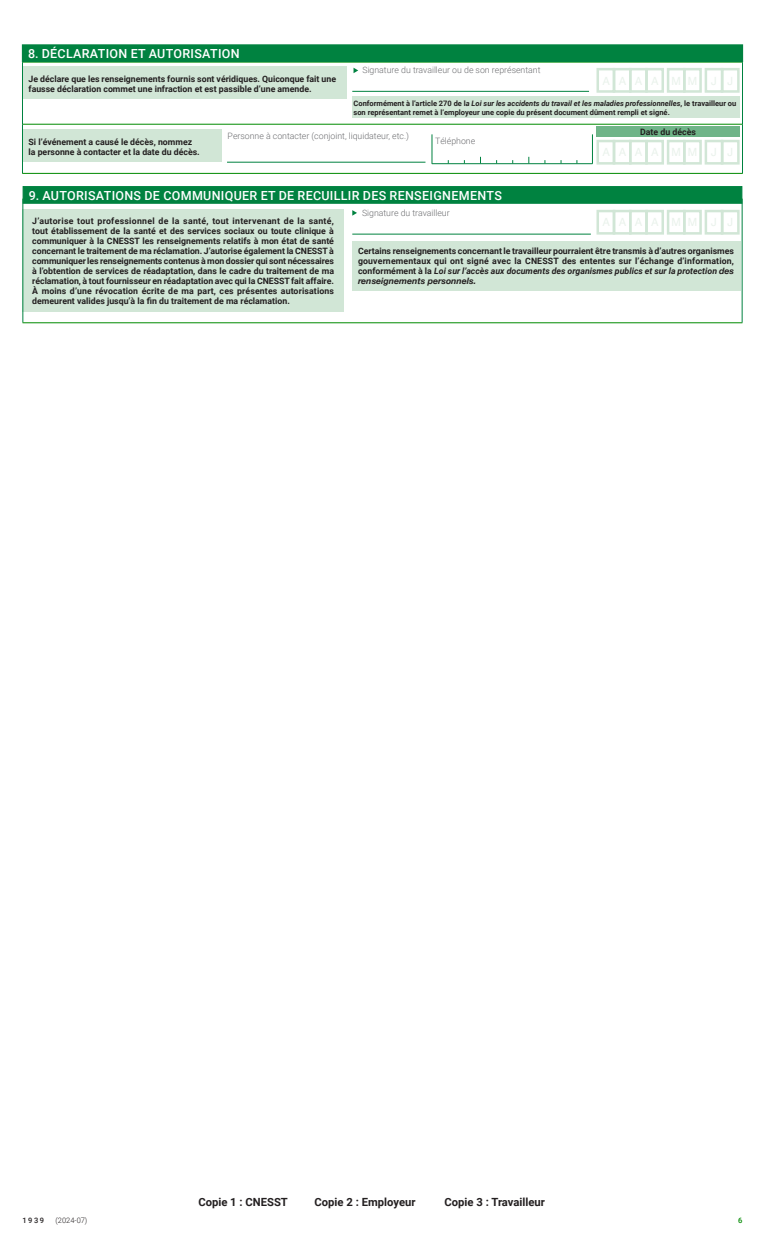
<style>
.page{position:relative;width:765px;height:1260px;background:#fff}
.page>*{position:absolute;margin:0;border:0;box-sizing:border-box;transform-origin:0 0}
.t1{font:500 12.5px "Roboto";letter-spacing:.025em;color:#fff}
.t2{font:700 11.25px "Roboto";color:#231f20}
.t3{font:700 8.75px/10px "Roboto";color:#231f20}
.t4{font:300 8.75px "Roboto";color:#6c6d70}
.t5{font:italic 700 8.75px "Helvetica Neue";color:#231f20}
.t6{font:700 7.5px/8.8px "Roboto";color:#231f20}
.t7{font:300 7.5px "Roboto";color:#231f20}
.t8{font:500 7.5px "Roboto";color:#231f20}
.t9{font:500 7.5px "Roboto";color:#008a00}
.s1{font-style:italic}
.s2{font-family:"Helvetica Neue";font-style:italic}
</style>
<div class="page">
<div style="left:23px;top:209px;width:321px;height:103px;background:#d1e6d6"></div>
<hr style="left:23px;top:199px;width:1px;height:123px;background:#008240">
<hr style="left:23px;top:322px;width:719px;height:1px;background:#008a00">
<hr style="left:742px;top:199px;width:1px;height:123px;background:#008240">
<div style="left:22px;top:66px;width:325px;height:33px;background:#d1e6d6"></div>
<div style="left:22px;top:130px;width:200px;height:32px;background:#d1e6d6"></div>
<hr style="left:22px;top:62px;width:721px;height:1px;background:#008a00">
<hr style="left:22px;top:62px;width:1px;height:62px;background:#008240">
<hr style="left:22px;top:124px;width:1px;height:49px;background:#008240">
<hr style="left:22px;top:173px;width:721px;height:1px;background:#008a00">
<hr style="left:742px;top:62px;width:1px;height:62px;background:#008240">
<hr style="left:742px;top:124px;width:1px;height:49px;background:#008240">
<hr style="left:23px;top:124px;width:719px;height:1px;background:#008a00">
<svg style="left:354px;top:68px;width:4px;height:5px"></svg>
<div style="left:352px;top:96px;width:388px;height:21px;background:#d1e6d6"></div>
<div style="left:597px;top:126px;width:143px;height:11px;background:#6fb488"></div>
<svg style="left:352px;top:210px;width:5px;height:6px"></svg>
<div style="left:352px;top:242px;width:389px;height:49px;background:#d1e6d6"></div>
<div style="left:597px;top:210px;width:18px;height:25px;border:2px solid #d1e6d6"></div>
<div style="left:613px;top:210px;width:19px;height:25px;border:2px solid #d1e6d6"></div>
<div style="left:629px;top:210px;width:19px;height:25px;border:2px solid #d1e6d6"></div>
<div style="left:645px;top:210px;width:19px;height:25px;border:2px solid #d1e6d6"></div>
<div style="left:667px;top:210px;width:19px;height:25px;border:2px solid #d1e6d6"></div>
<div style="left:683px;top:210px;width:19px;height:25px;border:2px solid #d1e6d6"></div>
<div style="left:705px;top:210px;width:18px;height:25px;border:2px solid #d1e6d6"></div>
<div style="left:721px;top:210px;width:19px;height:25px;border:2px solid #d1e6d6"></div>
<div style="left:597px;top:140px;width:18px;height:25px;border:2px solid #d1e6d6"></div>
<div style="left:613px;top:140px;width:19px;height:25px;border:2px solid #d1e6d6"></div>
<div style="left:629px;top:140px;width:19px;height:25px;border:2px solid #d1e6d6"></div>
<div style="left:645px;top:140px;width:19px;height:25px;border:2px solid #d1e6d6"></div>
<div style="left:667px;top:140px;width:19px;height:25px;border:2px solid #d1e6d6"></div>
<div style="left:683px;top:140px;width:19px;height:25px;border:2px solid #d1e6d6"></div>
<div style="left:705px;top:140px;width:18px;height:25px;border:2px solid #d1e6d6"></div>
<div style="left:721px;top:140px;width:19px;height:25px;border:2px solid #d1e6d6"></div>
<div style="left:597px;top:68px;width:18px;height:25px;border:2px solid #d1e6d6"></div>
<div style="left:613px;top:68px;width:19px;height:25px;border:2px solid #d1e6d6"></div>
<div style="left:629px;top:68px;width:19px;height:25px;border:2px solid #d1e6d6"></div>
<div style="left:645px;top:68px;width:19px;height:25px;border:2px solid #d1e6d6"></div>
<div style="left:667px;top:68px;width:19px;height:25px;border:2px solid #d1e6d6"></div>
<div style="left:683px;top:68px;width:19px;height:25px;border:2px solid #d1e6d6"></div>
<div style="left:705px;top:68px;width:18px;height:25px;border:2px solid #d1e6d6"></div>
<div style="left:721px;top:68px;width:19px;height:25px;border:2px solid #d1e6d6"></div>
<hr style="left:352px;top:234px;width:239px;height:1px;background:#008240">
<hr style="left:352px;top:91px;width:237px;height:1px;background:#008240">
<hr style="left:227px;top:162px;width:198px;height:1px;background:#008240">
<hr style="left:432px;top:163px;width:160px;height:1px;background:#008240">
<hr style="left:592px;top:134px;width:1px;height:30px;background:#008240">
<hr style="left:432px;top:134px;width:1px;height:30px;background:#008240">
<div style="left:22px;top:44px;width:721px;height:18px;background:#008240;border:1px solid #008240"></div>
<div style="left:23px;top:186px;width:719px;height:18px;background:#008240;border:1px solid #008240"></div>
<h1 class="t1" style="left:28px;top:45px;width:213px">8. DÉCLARATION ET AUTORISATION</h1>
<p class="t3" style="left:29px;top:73px;width:309px">Je déclare que les renseignements fournis sont véridiques. Quiconque fait une fausse déclaration commet une infraction et est passible d’une amende.</p>
<p class="t4" style="left:363px;top:64px;width:180px">Signature du travailleur ou de son représentant</p>
<p class="t3" style="left:29px;top:137px;width:173px">Si l’événement a causé le décès, nommez la personne à contacter et la date du décès.</p>
<p class="t6" style="left:354px;top:99px;width:384px">Conformément à l’article 270 de l<span class="s1">a Loi sur les accidents du travail et les maladies professionnelles</span>, le travailleur ou son représentant remet à l’employeur une copie du présent document dûment rempli et signé.</p>
<p class="t4" style="left:228px;top:130px;width:183px">Personne à contacter (conjoint, liquidateur, etc.)</p>
<p class="t3" style="left:640px;top:127px;width:57px">Date du décès</p>
<p class="t4" style="left:435px;top:134px;width:42px">Téléphone</p>
<h1 class="t1" style="left:29px;top:187px;width:475px">9. AUTORISATIONS DE COMMUNIQUER ET DE RECUILLIR DES RENSEIGNEMENTS</h1>
<p class="t3" style="left:32px;top:216px;width:303px;text-align:justify">J’autorise tout professionnel de la santé, tout intervenant de la santé, tout établissement de la santé et des services sociaux ou toute clinique à communiquer à la CNESST les renseignements relatifs à mon état de santé concernant le traitement de ma réclamation. J’autorise également la CNESST à communiquer les renseignements contenus à mon dossier qui sont nécessaires à l’obtention de services de réadaptation, dans le cadre du traitement de ma réclamation, à tout fournisseur en réadaptation avec qui la CNESST fait affaire.<br>À moins d’une révocation écrite de ma part, ces présentes autorisations demeurent valides jusqu’à la fin du traitement de ma réclamation.</p>
<p class="t4" style="left:362px;top:206px;width:89px">Signature du travailleur</p>
<p class="t3" style="left:358px;top:246px;width:377px;text-align:justify">Certains renseignements concernant le travailleur pourraient être transmis à d’autres organismes gouvernementaux qui ont signé avec la CNESST des ententes sur l’échange d’information, conformément à la <span class="s1">Loi sur l’accès aux documents des organismes publics et sur la protection</span> <span class="s2">des</span></p>
<p class="t5" style="left:358px;top:274px;width:120px">renseignements personnels.</p>
<p class="t2" style="left:198px;top:1194px;width:91px">Copie 1 : CNESST</p>
<p class="t2" style="left:315px;top:1194px;width:103px">Copie 2 : Employeur</p>
<p class="t2" style="left:445px;top:1194px;width:102px">Copie 3 : Travailleur</p>
<p class="t8" style="left:22px;top:1215px;width:23px">1939</p>
<p class="t7" style="left:56px;top:1215px;width:33px">(2024-07)</p>
<p class="t9" style="left:738px;top:1215px;width:6px">6</p>
</div>
